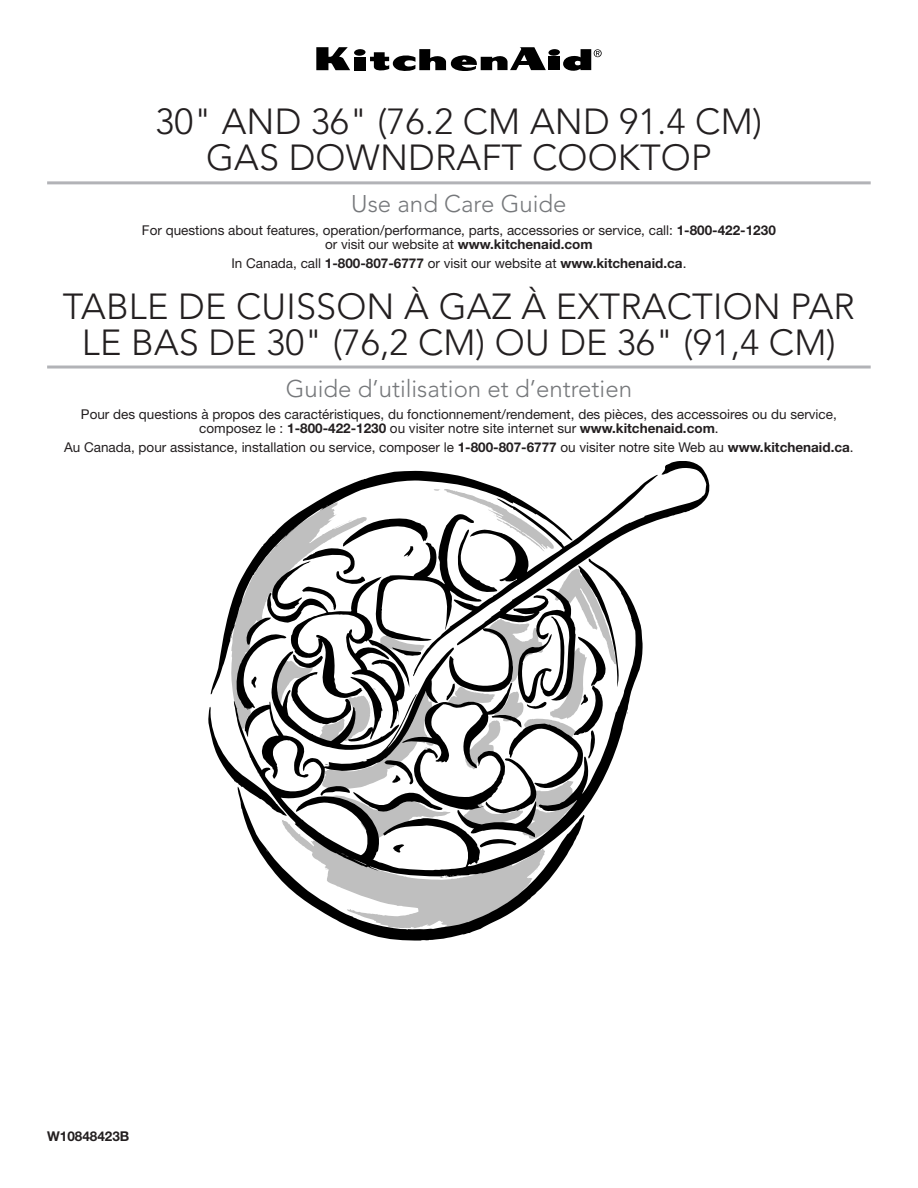
<style>
.page{position:relative;width:918px;height:1188px;background:#fff}
.page>*{position:absolute;margin:0;border:0;box-sizing:border-box;transform-origin:0 0}
.Cover_Heading_1{font:300 36px/36px "Avenir LT Std";letter-spacing:.005em;color:#231f20;text-align:center}
.Cover_Heading_2{font:300 24px "Avenir LT Std";color:#76787b}
.Body_Centered{font:13.5px/13.8px "Helvetica Neue";color:#231f20;text-align:center}
.Part_Number{font:700 13.5px "Helvetica Neue";color:#231f20}
.s1{font-weight:700}
</style>
<div class="page">
<hr style="left:47px;top:181px;width:824px;height:3px;background:#b2b3b7">
<hr style="left:47px;top:366px;width:824px;height:3px;background:#b2b3b7">
<svg style="left:316px;top:47px;width:34px;height:23px"></svg>
<div style="left:354px;top:57px;width:12px;height:13px;background:#000"></div>
<div style="left:354px;top:49px;width:12px;height:7px;background:#000;border-radius:50%"></div>
<div style="left:549px;top:57px;width:11px;height:13px;background:#000"></div>
<div style="left:548px;top:49px;width:12px;height:7px;background:#000;border-radius:50%"></div>
<svg style="left:370px;top:47px;width:176px;height:24px"></svg>
<svg style="left:563px;top:49px;width:39px;height:22px"></svg>
<svg style="left:657px;top:461px;width:52px;height:59px"></svg>
<svg style="left:619px;top:475px;width:39px;height:62px"></svg>
<svg style="left:339px;top:471px;width:162px;height:18px"></svg>
<svg style="left:619px;top:582px;width:24px;height:158px"></svg>
<svg style="left:360px;top:931px;width:114px;height:10px"></svg>
<svg style="left:208px;top:489px;width:411px;height:442px"></svg>
<p class="Cover_Heading_1" style="left:156px;top:104px;width:608px">30" AND 36" (76.2 CM AND 91.4 CM)<br>GAS DOWNDRAFT COOKTOP</p>
<p class="Cover_Heading_2" style="left:351px;top:190px;width:217px">Use and Care Guide</p>
<p class="Body_Centered" style="left:142px;top:223px;width:635px">For questions about features, operation/performance, parts, accessories or service, call: <span class="s1">1-800-422-1230 </span>or visit our website at <span class="s1">www.kitchenaid.com</span></p>
<p class="Body_Centered" style="left:231px;top:256px;width:457px">In Canada, call <span class="s1">1-800-807-6777</span> or visit our website at <span class="s1">www.kitchenaid.ca</span>.</p>
<p class="Cover_Heading_1" style="left:63px;top:288px;width:794px">TABLE DE CUISSON À GAZ À EXTRACTION PAR<br>LE BAS DE 30" (76,2 CM) OU DE 36" (91,4 CM)</p>
<p class="Cover_Heading_2" style="left:286px;top:374px;width:348px">Guide d’utilisation et d’entretien</p>
<p class="Body_Centered" style="left:81px;top:408px;width:757px">Pour des questions à propos des caractéristiques, du fonctionnement/rendement, des pièces, des accessoires ou du service, composez le : <span class="s1">1-800-422-1230</span> ou visiter notre site internet sur <span class="s1">www.kitchenaid.com</span>.</p>
<p class="Body_Centered" style="left:64px;top:440px;width:791px">Au Canada, pour assistance, installation ou service, composer le <span class="s1">1-800-807-6777</span> ou visiter notre site Web au <span class="s1">www.kitchenaid.ca</span>.</p>
<p class="Part_Number" style="left:47px;top:1128px;width:84px">W10848423B</p>
</div>
